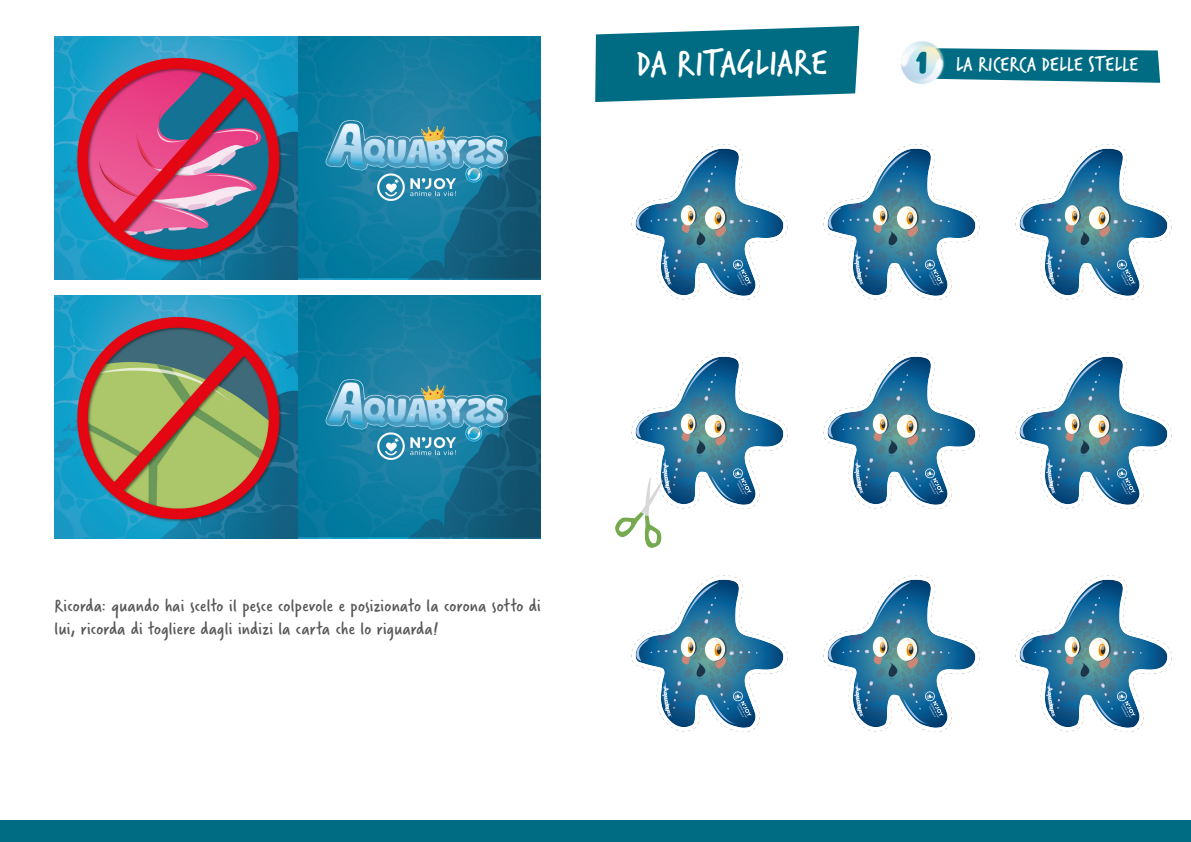
<style>
.page{position:relative;width:1191px;height:842px;background:#fff}
.page>*{position:absolute;margin:0;border:0;box-sizing:border-box;transform-origin:0 0}
.t1{font:39px "Verveine";letter-spacing:.01em;color:#fff}
.t2{font:32.8px "Springwood Display DEMO";color:#006c83}
.Titres{font:21.9px "Verveine";letter-spacing:.005em;color:#fff}
.Titres-2{font:19px/23px "Verveine";letter-spacing:.015em;color:#57585a}
</style>
<div class="page">
<img style="left:55px;top:36px;width:486px;height:243px">
<img style="left:55px;top:296px;width:486px;height:243px">
<div style="left:0;top:821px;width:1191px;height:21px;background:#006c83"></div>
<svg style="left:595px;top:26px;width:264px;height:76px;background:#1e7d91"></svg>
<svg style="left:950px;top:48px;width:210px;height:35px;background:#1a7b8f"></svg>
<img style="left:901px;top:41px;width:49px;height:43px">
<img style="left:631px;top:145px;width:156px;height:155px">
<img style="left:631px;top:353px;width:156px;height:156px">
<img style="left:631px;top:576px;width:156px;height:156px">
<img style="left:823px;top:145px;width:156px;height:155px">
<img style="left:823px;top:353px;width:156px;height:156px">
<img style="left:823px;top:576px;width:156px;height:156px">
<img style="left:1015px;top:145px;width:156px;height:155px">
<img style="left:1015px;top:353px;width:156px;height:156px">
<img style="left:1015px;top:576px;width:156px;height:156px">
<svg style="left:615px;top:477px;width:49px;height:71px"></svg>
<p class="t1" style="left:636px;top:36px;width:192px">DA RITAGLIARE</p>
<p class="t2" style="left:915px;top:43px;width:13px">1</p>
<p class="Titres" style="left:955px;top:49px;width:184px">LA RICERCA DELLE STELLE</p>
<p class="Titres-2" style="left:55px;top:594px;width:488px">Ricorda: quando hai scelto il pesce colpevole e posizionato la corona sotto di lui, ricorda di togliere dagli indizi la carta che lo riguarda!</p>
</div>
